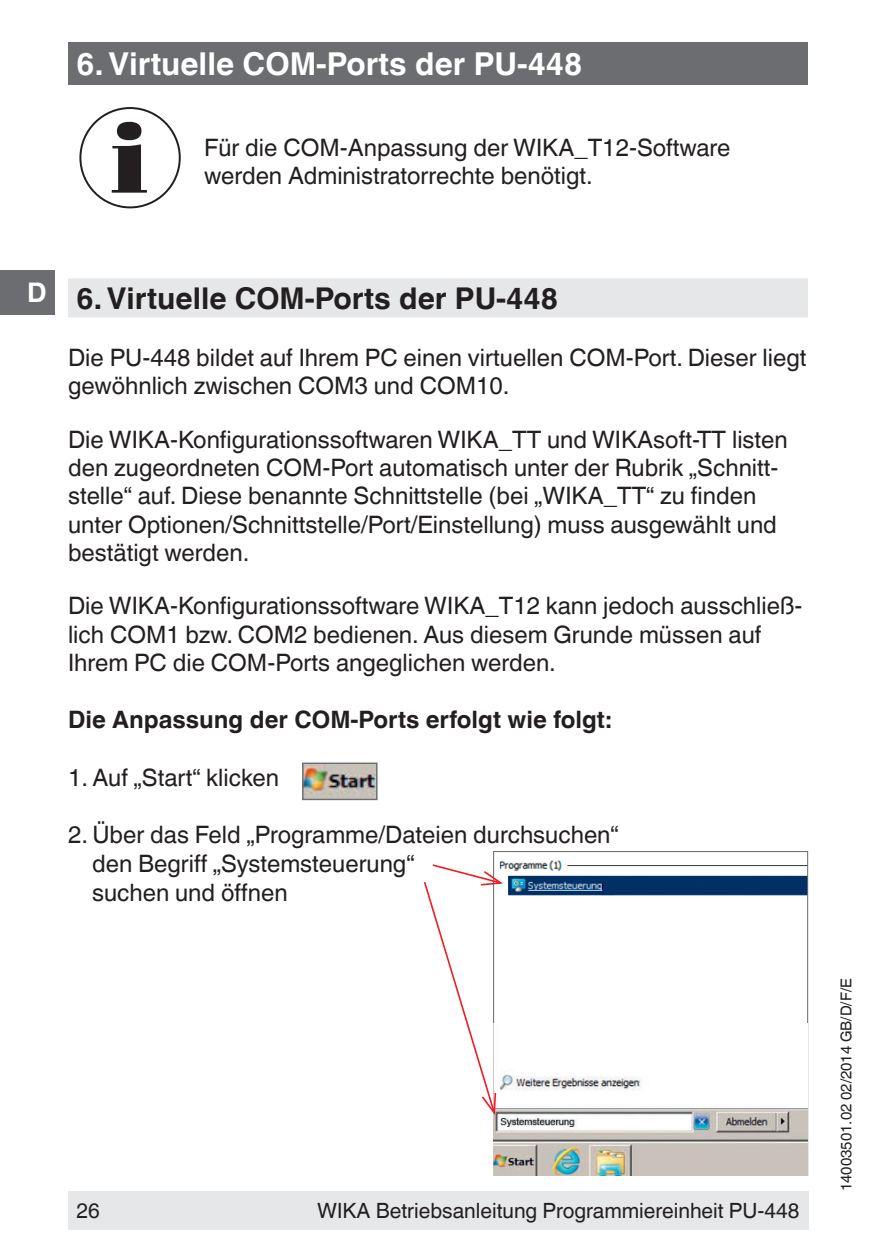
<style>
.page{position:relative;width:893px;height:1259px;background:#fff}
.page>*{position:absolute;margin:0;border:0;box-sizing:border-box;transform-origin:0 0}
.t1{font:700 31.5px "Helvetica World";color:#fff}
.t2{font:700 30px "Helvetica World";color:#231f20}
.t3{font:700 27px "Helvetica World";color:#fff}
.t4{font:24px/28.2px "Helvetica World";color:#231f20}
.t5{font:700 24px "Helvetica World";color:#231f20}
.t6{font:21px "Helvetica World";color:#231f20}
.t7{font:15px "Helvetica World";color:#231f20}
</style>
<div class="page">
<div style="left:68px;top:1191px;width:741px;height:38px;background:#e6e7e9"></div>
<div style="left:68px;top:43px;width:740px;height:42px;background:#6c6d70"></div>
<div style="left:0;top:270px;width:55px;height:44px;background:#6c6d70"></div>
<div style="left:68px;top:278px;width:740px;height:39px;background:#e6e7e9"></div>
<svg style="left:112px;top:122px;width:35px;height:71px"></svg>
<div style="left:79px;top:107px;width:102px;height:101px;border:2px solid #231f20;border-radius:50%"></div>
<img style="left:304px;top:764px;width:72px;height:34px">
<div style="left:302px;top:762px;width:76px;height:38px;border:1px solid #6c6d70"></div>
<img style="left:499px;top:860px;width:307px;height:36px">
<img style="left:494px;top:1075px;width:313px;height:100px">
<svg style="left:423px;top:863px;width:82px;height:254px"></svg>
<h1 class="t1" style="left:77px;top:45px;width:507px">6. Virtuelle COM-Ports der PU-448</h1>
<p class="t4" style="left:204px;top:133px;width:528px">Für die COM-Anpassung der WIKA_T12-Software werden Administratorrechte benötigt.</p>
<p class="t3" style="left:27px;top:277px;width:21px">D</p>
<p class="t2" style="left:77px;top:281px;width:483px">6. Virtuelle COM-Ports der PU-448</p>
<p class="t4" style="left:68px;top:344px;width:740px">Die PU-448 bildet auf Ihrem PC einen virtuellen COM-Port. Dieser liegt gewöhnlich zwischen COM3 und COM10.</p>
<p class="t4" style="left:68px;top:425px;width:721px">Die WIKA-Konfigurationssoftwaren WIKA_TT und WIKAsoft-TT listen den zugeordneten COM-Port automatisch unter der Rubrik „Schnitt&shy;stelle“ auf. Diese benannte Schnittstelle (bei „WIKA_TT“ zu finden unter Optionen/Schnittstelle/Port/Einstellung) muss ausgewählt und bestätigt werden.</p>
<p class="t4" style="left:68px;top:592px;width:736px">Die WIKA-Konfigurationssoftware WIKA_T12 kann jedoch ausschließ&shy;lich COM1 bzw. COM2 bedienen. Aus diesem Grunde müssen auf<br>Ihrem PC die COM-Ports angeglichen werden.</p>
<p class="t5" style="left:68px;top:705px;width:545px">Die Anpassung der COM-Ports erfolgt wie folgt:</p>
<p class="t4" style="left:68px;top:763px;width:213px">1. Auf „Start“ klicken</p>
<p class="t4" style="left:92px;top:820px;width:528px;text-indent:-24px">2. Über das Feld „Programme/Dateien durchsuchen“ den Begriff „Systemsteuerung“<br>suchen und öffnen</p>
<p class="t6" style="left:77px;top:1198px;width:25px">26</p>
<p class="t6" style="left:317px;top:1198px;width:484px">WIKA Betriebsanleitung Programmiereinheit PU-448</p>
<p class="t7" style="left:838px;top:1191px;width:214px;rotate:-90deg">14003501.02 02/2014 GB/D/F/E</p>
</div>
